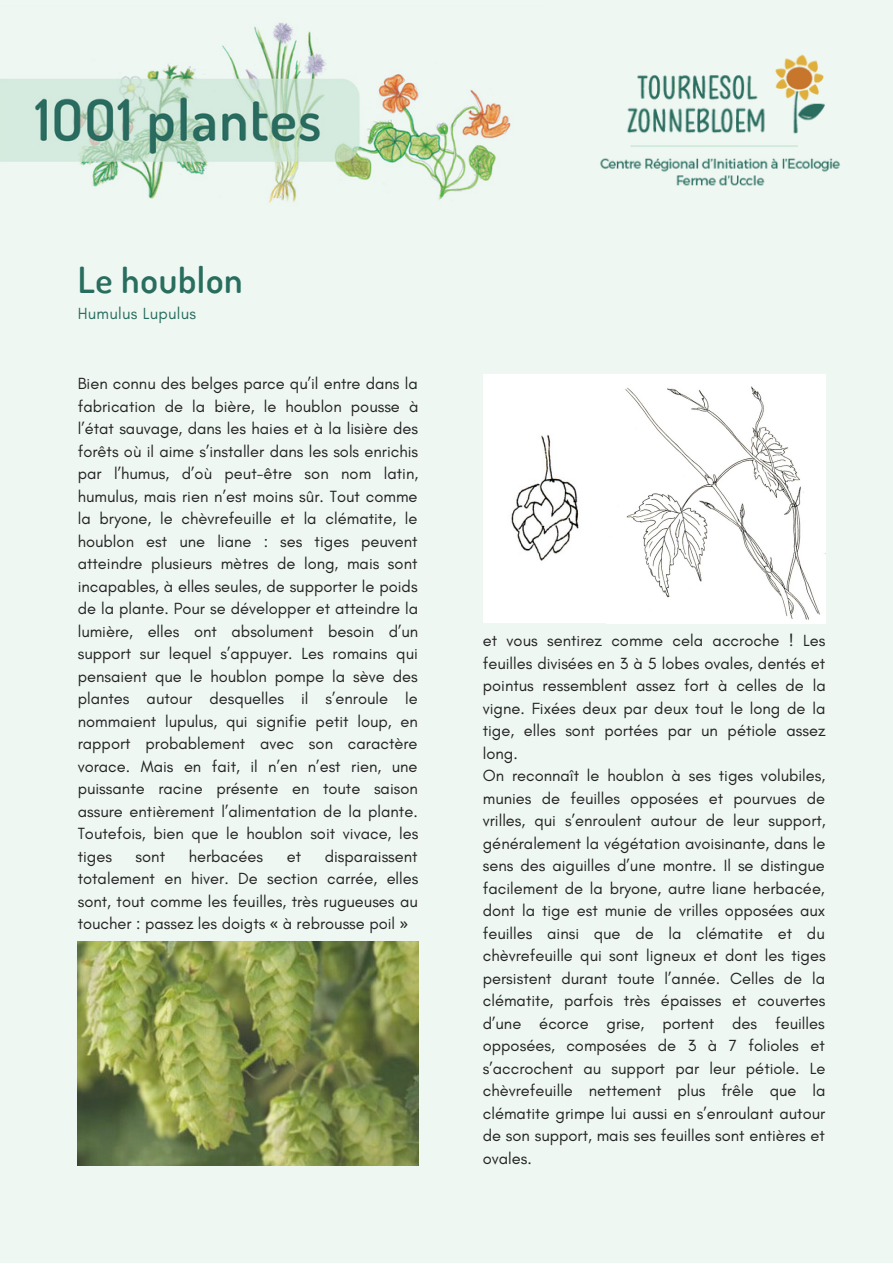
<style>
.page{position:relative;width:893px;height:1264px;background:#fff}
.page>*{position:absolute;margin:0;border:0;box-sizing:border-box;transform-origin:0 0}
.t1{font:600 36px "Dosis";letter-spacing:.02em;color:#296d5f}
.t2{font:16.5px/22.5px "Glacial Indifference";color:#222;text-align:justify}
.t3{font:16.5px "Glacial Indifference";letter-spacing:.02em;color:#296d5f}
.s1{font-family:"Noto Sans"}
</style>
<div class="page">
<div style="left:0;top:0;width:892px;height:1262px;background:#eef7f2"></div>
<img style="left:78px;top:941px;width:340px;height:224px">
<img style="left:0;top:22px;width:511px;height:181px">
<img style="left:600px;top:54px;width:240px;height:132px">
<div style="left:482px;top:374px;width:315px;height:249px;background:#fff"></div>
<img style="left:606px;top:374px;width:219px;height:250px">
<img style="left:510px;top:435px;width:69px;height:126px">
<h1 class="t1" style="left:78px;top:256px;width:166px">Le houblon</h1>
<p class="t3" style="left:78px;top:303px;width:120px">Humulus Lupulus</p>
<p class="t2" style="left:78px;top:372px;width:342px">Bien connu des belges parce qu’il entre dans la fabrication de la bière, le houblon pousse à l’état sauvage, dans les haies et à la lisière des forêts où il aime s’installer dans les sols enrichis par l’humus, d’où peut-être son nom latin, humulus, mais rien n’est moins sûr. Tout comme la bryone, le chèvrefeuille et la clématite, le houblon est une liane : ses tiges peuvent atteindre plusieurs mètres de long, mais sont incapables, à elles seules, de supporter le poids de la plante. Pour se développer et atteindre la lumière, elles ont absolument besoin d’un support sur lequel s’appuyer. Les romains qui pensaient que le houblon pompe la sève des plantes autour desquelles il s’enroule le nommaient lupulus, qui signifie petit loup, en rapport probablement avec son caractère vorace. Mais en fait, il n’en n’est rien, une puissante racine présente en toute saison assure entièrement l’alimentation de la plante.<br>Toutefois, bien que le houblon soit vivace, les tiges</p>
<p class="t2" style="left:78px;top:844px;width:342px;text-indent:247px">disparaissent totalement en hiver. De section carrée, elles sont, tout comme les feuilles, très rugueuses au toucher : passez les doigts <span class="s1">«</span> à rebrousse poil <span class="s1">»</span></p>
<p class="t2" style="left:136px;top:844px;width:31px">sont</p>
<p class="t2" style="left:189px;top:844px;width:76px">herbacées</p>
<p class="t2" style="left:287px;top:844px;width:16px">et</p>
<p class="t2" style="left:482px;top:629px;width:344px;text-align:left">et vous sentirez comme cela accroche ! Les feuilles divisées en 3 à 5 lobes ovales, dentés et pointus ressemblent assez fort à celles de la vigne. Fixées deux par deux tout le long de la tige, elles sont portées par un pétiole assez long.<br>On reconnaît le houblon à ses tiges volubiles, munies de feuilles opposées et pourvues de vrilles, qui s’enroulent autour de leur support, généralement la végétation avoisinante, dans le sens des aiguilles d’une montre. Il se distingue facilement de la bryone, autre liane herbacée, dont la tige est munie de vrilles opposées aux feuilles ainsi que de la clématite et du chèvrefeuille qui sont ligneux et dont les tiges persistent durant toute l’année. Celles de la clématite, parfois très épaisses et couvertes d’une écorce grise, portent des feuilles opposées, composées de 3 à 7 folioles et s’accrochent au support par leur pétiole. Le chèvrefeuille nettement plus frêle que la clématite grimpe lui aussi en s’enroulant autour de son support, mais ses feuilles sont entières et ovales.</p>
</div>
